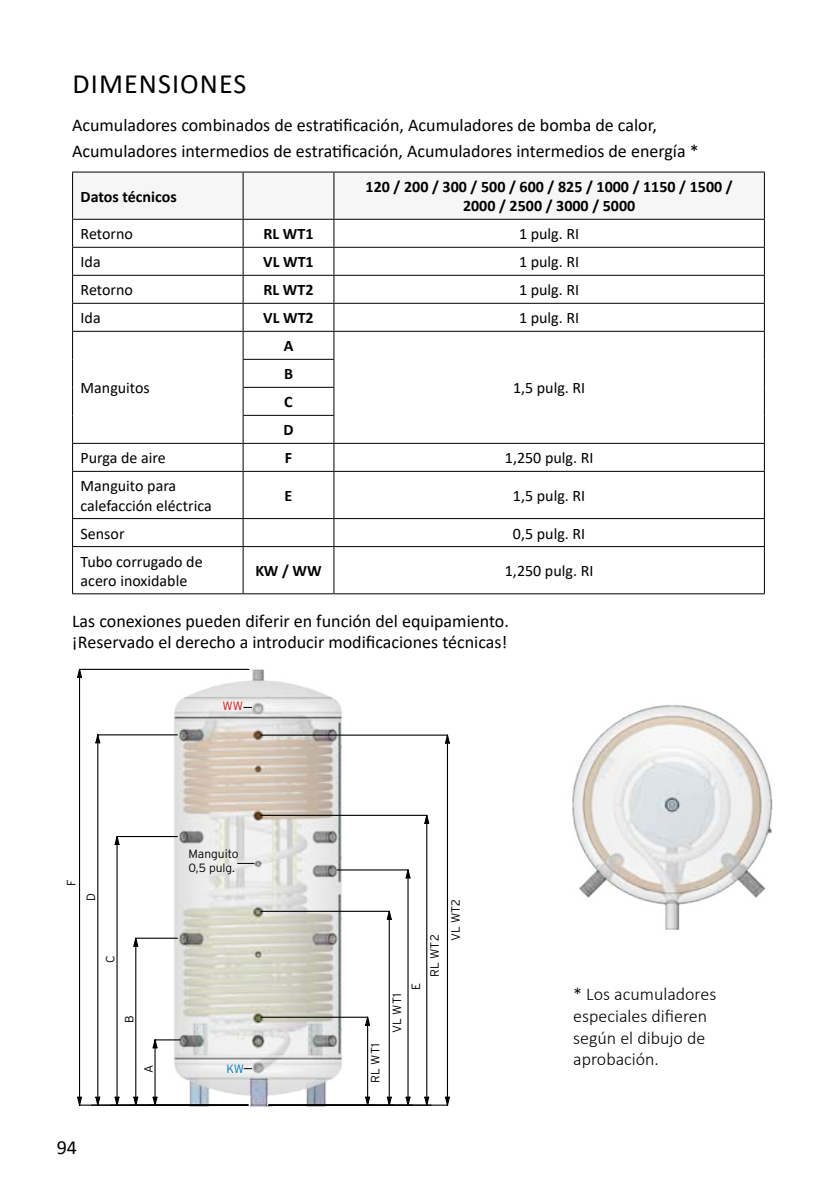
<style>
.page{position:relative;width:840px;height:1191px;background:#fff}
.page>*{position:absolute;margin:0;border:0;box-sizing:border-box;transform-origin:0 0}
.t1{font:28px "Calibri";letter-spacing:.04em;color:#000}
.t2{font:20px "Calibri";color:#000}
.t3{font:18px/26.4px "Calibri";color:#000}
.t4{font:300 18px/21.6px "Calibri";color:#000}
.t5{font:16px/19.2px "Calibri";color:#000}
.t6{font:700 16px/28px "Calibri";color:#000;text-align:center}
.t7{font:300 12px/14.4px "Interstate";color:#000}
.t8{font:300 12px "Interstate";color:#cd1719}
.t9{font:300 12px "Interstate";color:#0077ba}
</style>
<div class="page">
<hr style="left:72px;top:171px;width:171px;height:1px;background:#000">
<hr style="left:243px;top:171px;width:91px;height:1px;background:#000">
<hr style="left:334px;top:171px;width:430px;height:1px;background:#000">
<svg style="left:72px;top:172px;width:692px;height:299px"></svg>
<hr style="left:72px;top:471px;width:171px;height:1px;background:#000">
<hr style="left:72px;top:472px;width:1px;height:46px;background:#000">
<hr style="left:243px;top:471px;width:91px;height:1px;background:#000">
<hr style="left:242px;top:472px;width:1px;height:46px;background:#000">
<hr style="left:334px;top:471px;width:430px;height:1px;background:#000">
<hr style="left:333px;top:472px;width:1px;height:46px;background:#000">
<hr style="left:763px;top:472px;width:1px;height:46px;background:#000">
<hr style="left:72px;top:518px;width:171px;height:1px;background:#000">
<svg style="left:72px;top:519px;width:1px;height:27px"></svg>
<hr style="left:243px;top:518px;width:91px;height:1px;background:#000">
<svg style="left:242px;top:519px;width:1px;height:27px"></svg>
<hr style="left:334px;top:518px;width:430px;height:1px;background:#000">
<svg style="left:333px;top:519px;width:1px;height:27px"></svg>
<svg style="left:763px;top:519px;width:1px;height:27px"></svg>
<hr style="left:72px;top:546px;width:171px;height:1px;background:#000">
<hr style="left:72px;top:547px;width:1px;height:46px;background:#000">
<hr style="left:243px;top:546px;width:91px;height:1px;background:#000">
<hr style="left:242px;top:547px;width:1px;height:46px;background:#000">
<hr style="left:334px;top:546px;width:430px;height:1px;background:#000">
<hr style="left:333px;top:547px;width:1px;height:46px;background:#000">
<hr style="left:763px;top:547px;width:1px;height:46px;background:#000">
<hr style="left:72px;top:593px;width:171px;height:1px;background:#000">
<hr style="left:243px;top:593px;width:91px;height:1px;background:#000">
<hr style="left:334px;top:593px;width:430px;height:1px;background:#000">
<img style="left:572px;top:705px;width:201px;height:225px">
<svg style="left:79px;top:668px;width:371px;height:438px"></svg>
<svg style="left:77px;top:1095px;width:6px;height:11px"></svg>
<svg style="left:77px;top:668px;width:6px;height:10px"></svg>
<svg style="left:109px;top:835px;width:145px;height:271px"></svg>
<h1 class="t1" style="left:73px;top:64px;width:175px">DIMENSIONES</h1>
<p class="t3" style="left:72px;top:111px;width:627px">Acumuladores combinados de estratificación, Acumuladores de bomba de calor,<br>Acumuladores intermedios de estratificación, Acumuladores intermedios de energía *</p>
<p class="t6" style="left:80px;top:182px;width:98px">Datos técnicos</p>
<p class="t6" style="left:365px;top:177px;width:368px;line-height:19.2px">120 / 200 / 300 / 500 / 600 / 825 / 1000 / 1150 / 1500 /<br>2000 / 2500 / 3000 / 5000</p>
<p class="t5" style="left:80px;top:224px;width:54px">Retorno</p>
<p class="t6" style="left:263px;top:220px;width:51px">RL WT1</p>
<p class="t5" style="left:518px;top:224px;width:62px">1 pulg. RI</p>
<p class="t5" style="left:80px;top:252px;width:22px">Ida</p>
<p class="t6" style="left:263px;top:248px;width:52px">VL WT1</p>
<p class="t5" style="left:518px;top:252px;width:62px">1 pulg. RI</p>
<p class="t5" style="left:80px;top:280px;width:54px">Retorno</p>
<p class="t6" style="left:263px;top:276px;width:51px">RL WT2</p>
<p class="t5" style="left:518px;top:280px;width:62px">1 pulg. RI</p>
<p class="t5" style="left:80px;top:308px;width:22px">Ida</p>
<p class="t6" style="left:263px;top:304px;width:52px">VL WT2</p>
<p class="t5" style="left:518px;top:308px;width:62px">1 pulg. RI</p>
<p class="t5" style="left:80px;top:378px;width:71px">Manguitos</p>
<p class="t6" style="left:283px;top:332px;width:11px">A</p>
<p class="t6" style="left:283px;top:360px;width:12px;text-align:justify">B C D</p>
<p class="t5" style="left:512px;top:378px;width:74px">1,5 pulg. RI</p>
<p class="t5" style="left:80px;top:448px;width:87px">Purga de aire</p>
<p class="t6" style="left:285px;top:444px;width:9px">F</p>
<p class="t5" style="left:504px;top:448px;width:90px">1,250 pulg. RI</p>
<p class="t5" style="left:80px;top:476px;width:132px">Manguito para calefacción eléctrica</p>
<p class="t6" style="left:284px;top:481px;width:9px">E</p>
<p class="t5" style="left:512px;top:485px;width:74px">1,5 pulg. RI</p>
<p class="t5" style="left:80px;top:523px;width:45px">Sensor</p>
<p class="t5" style="left:512px;top:523px;width:74px">0,5 pulg. RI</p>
<p class="t5" style="left:80px;top:551px;width:124px">Tubo corrugado de acero inoxidable</p>
<p class="t6" style="left:255px;top:556px;width:68px">KW / WW</p>
<p class="t5" style="left:504px;top:561px;width:90px">1,250 pulg. RI</p>
<p class="t3" style="left:72px;top:609px;width:438px;line-height:21.6px">Las conexiones pueden diferir en función del equipamiento. ¡Reservado el derecho a introducir modificaciones técnicas!</p>
<p class="t8" style="left:222px;top:698px;width:22px">WW</p>
<p class="t7" style="left:64px;top:886px;width:8px;rotate:-90deg">F</p>
<p class="t7" style="left:84px;top:900px;width:9px;rotate:-90deg">D</p>
<p class="t7" style="left:103px;top:962px;width:9px;rotate:-90deg">C</p>
<p class="t7" style="left:122px;top:1022px;width:9px;rotate:-90deg">B</p>
<p class="t7" style="left:141px;top:1073px;width:10px;rotate:-90deg">A</p>
<p class="t2" style="left:57px;top:1133px;width:22px">94</p>
<p class="t7" style="left:188px;top:846px;width:52px">Manguito<br>0,5 pulg.</p>
<p class="t9" style="left:226px;top:1061px;width:19px">KW</p>
<p class="t7" style="left:367px;top:1082px;width:40px;rotate:-90deg">RL WT1</p>
<p class="t7" style="left:389px;top:1032px;width:41px;rotate:-90deg">VL WT1</p>
<p class="t7" style="left:408px;top:989px;width:9px;rotate:-90deg">E</p>
<p class="t7" style="left:427px;top:976px;width:43px;rotate:-90deg">RL WT2</p>
<p class="t7" style="left:448px;top:941px;width:44px;rotate:-90deg">VL WT2</p>
<p class="t4" style="left:573px;top:983px;width:145px">* Los acumuladores especiales difieren según el dibujo de aprobación.</p>
</div>
